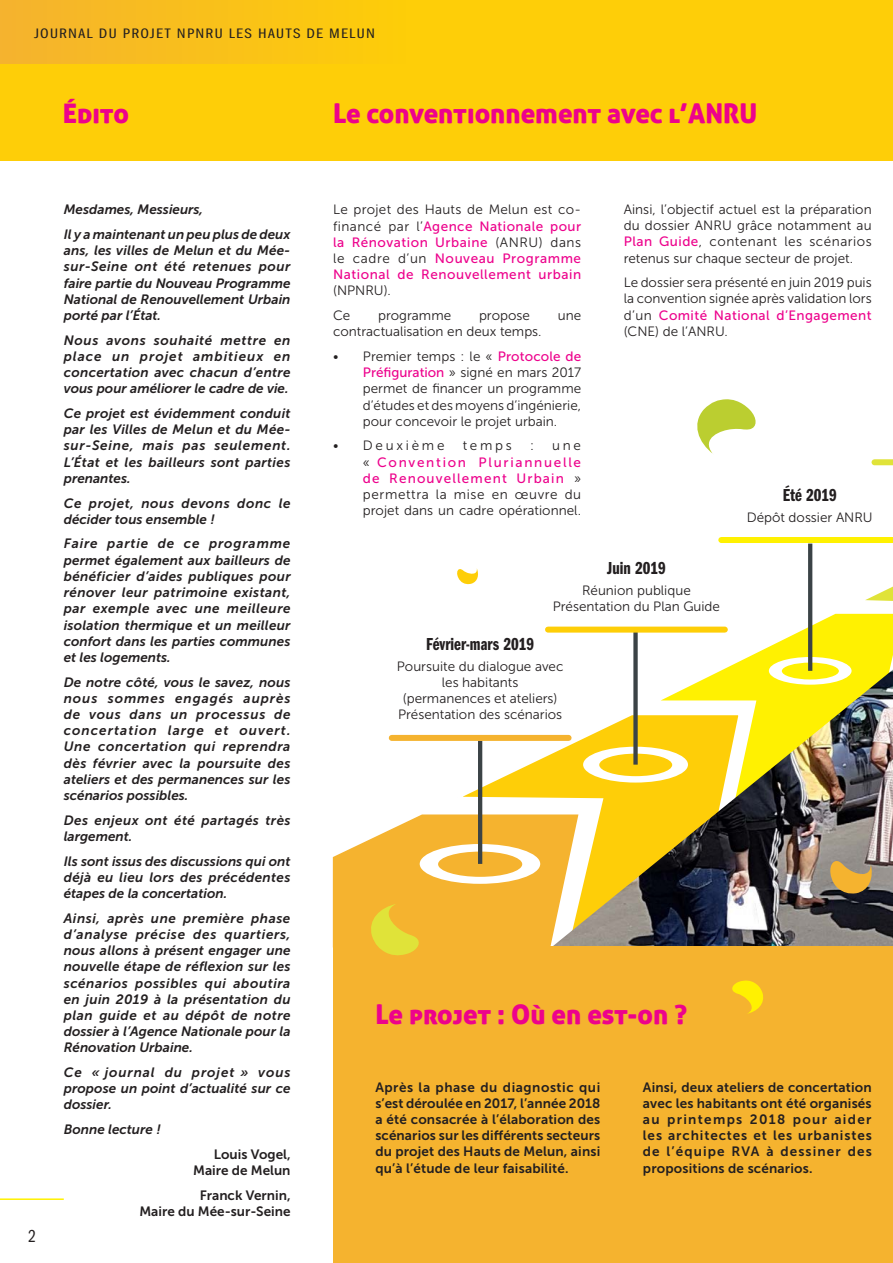
<style>
.page{position:relative;width:893px;height:1263px;background:#fff}
.page>*{position:absolute;margin:0;border:0;box-sizing:border-box;transform-origin:0 0}
.Titres{font:27px "Aller Display";color:#ed028c}
.t1{font:18px "Franklin Gothic URW Com Dem";color:#231f20}
.t2{font:18px "Franklin Gothic URW Com Boo";color:#231f20}
.t3{font:14.25px "Franklin Gothic URW Com Boo";letter-spacing:.07em;color:#231f20;scale:1.27 1}
.base{font:italic 13.5px/16.2px "Museo Sans 700";color:#231f20;text-align:justify}
.base-2{font:13.5px/16.2px "Museo Sans 300";color:#231f20;text-align:justify}
.base-3{font:13.5px/16.2px "Museo Sans 700";letter-spacing:.01em;color:#231f20;text-align:right}
.base-4{font:13.5px/16.2px "Museo Sans 500";letter-spacing:.04em;color:#ed028c;text-align:justify}
.base-5{font:italic 13.5px/16.2px "Museo Sans 700";letter-spacing:.04em;color:#231f20}
.base-6{font:italic 13.5px/16.2px "Museo Sans 700";letter-spacing:.03em;color:#231f20}
.base-7{font:13.5px "Museo Sans 300";letter-spacing:.205em;color:#231f20}
.s1{font-family:"Museo Sans 300";color:#231f20}
.s2{font-family:"Museo Sans 500";color:#ed028c}
</style>
<div class="page">
<div style="left:0;top:0;width:893px;height:162px;background:#fece08"></div>
<div style="left:0;top:0;width:405px;height:64px;background:linear-gradient(to right,#f5b22f,#fdcd08)"></div>
<div style="left:602px;top:161px;width:291px;height:248px;background:#fff"></div>
<svg style="left:455px;top:734px;width:94px;height:80px"></svg>
<svg style="left:661px;top:614px;width:232px;height:55px"></svg>
<svg style="left:865px;top:587px;width:28px;height:14px"></svg>
<svg style="left:769px;top:657px;width:83px;height:28px"></svg>
<div style="left:782px;top:663px;width:57px;height:16px;background:#fff101;border-radius:50%"></div>
<hr style="left:478px;top:741px;width:4px;height:123px;background:#3b4346">
<div style="left:633px;top:631px;width:5px;height:134px;background:#3b4346"></div>
<svg style="left:808px;top:544px;width:4px;height:125px"></svg>
<div style="left:392px;top:735px;width:177px;height:6px;background:#f5b32f"></div>
<div style="left:548px;top:627px;width:177px;height:6px;background:#fece08"></div>
<div style="left:874px;top:459px;width:19px;height:6px;background:#e0e339"></div>
<div style="left:721px;top:537px;width:172px;height:6px;background:#fff101"></div>
<img style="left:549px;top:669px;width:344px;height:278px">
<div style="left:333px;top:947px;width:560px;height:316px;background:#f5b32f"></div>
<svg style="left:697px;top:399px;width:59px;height:55px"></svg>
<svg style="left:830px;top:859px;width:44px;height:35px"></svg>
<svg style="left:732px;top:980px;width:31px;height:34px"></svg>
<svg style="left:333px;top:814px;width:245px;height:142px"></svg>
<svg style="left:457px;top:568px;width:21px;height:17px"></svg>
<hr style="left:0;top:1198px;width:64px;height:2px;background:#fff101">
<p class="t3" style="left:34px;top:24px;width:270px">JOURNAL DU PROJET NPNRU LES HAUTS DE MELUN</p>
<p class="Titres" style="left:63px;top:96px;width:68px">Édito</p>
<p class="t2" style="left:28px;top:1224px;width:9px">2</p>
<p class="base" style="left:64px;top:202px;width:141px">Mesdames, Messieurs,</p>
<p class="base" style="left:64px;top:226px;width:228px">Il y a maintenant un peu plus de deux ans, les villes de Melun et du Mée&shy;sur-Seine ont été retenues pour faire partie du Nouveau Programme National de Renouvellement Urbain porté par l’État.</p>
<p class="base" style="left:64px;top:332px;width:228px">Nous avons souhaité mettre en place un projet ambitieux en concertation avec chacun d’entre vous pour améliorer le cadre de vie.</p>
<p class="base" style="left:64px;top:405px;width:228px">Ce projet est évidemment conduit par les Villes de Melun et du Mée&shy;sur-Seine, mais pas seulement.<br>L’État et les bailleurs sont parties prenantes.</p>
<p class="base-5" style="left:64px;top:495px;width:228px">Ce projet, nous devons donc le décider tous ensemble !</p>
<p class="base" style="left:64px;top:536px;width:228px">Faire partie de ce programme permet également aux bailleurs de bénéficier d’aides publiques pour rénover leur patrimoine existant, par exemple avec une meilleure isolation thermique et un meilleur confort dans les parties communes et les logements.</p>
<p class="base" style="left:64px;top:674px;width:228px">De notre côté, vous le savez, nous nous sommes engagés auprès de vous dans un processus de concertation large et ouvert.<br>Une concertation qui reprendra dès février avec la poursuite des ateliers et des permanences sur les scénarios possibles.</p>
<p class="base-6" style="left:64px;top:812px;width:228px">Des enjeux ont été partagés très largement.</p>
<p class="base" style="left:64px;top:853px;width:228px">Ils sont issus des discussions qui ont déjà eu lieu lors des précédentes étapes de la concertation.</p>
<p class="base" style="left:64px;top:910px;width:228px">Ainsi, après une première phase d’analyse précise des quartiers, nous allons à présent engager une nouvelle étape de réflexion sur les scénarios possibles qui aboutira en juin 2019 à la présentation du plan guide et au dépôt de notre dossier à l’Agence Nationale pour la Rénovation Urbaine.</p>
<p class="base" style="left:64px;top:1064px;width:228px">Ce « journal du projet » vous propose un point d’actualité sur ce dossier.</p>
<p class="base" style="left:64px;top:1121px;width:99px">Bonne lecture !</p>
<p class="base-3" style="left:193px;top:1146px;width:99px">Louis Vogel,<br>Maire de Melun</p>
<p class="base-3" style="left:139px;top:1187px;width:153px">Franck Vernin,<br>Maire du Mée-sur-Seine</p>
<p class="Titres" style="left:333px;top:96px;width:426px">Le conventionnement avec l’ANRU</p>
<p class="base-4" style="left:333px;top:202px;width:250px"><span class="s1">Le projet des Hauts de Melun est co&shy;financé par l’</span>Agence Nationale pour la Rénovation Urbaine <span class="s1">(ANRU) dans le cadre d’un</span> Nouveau Programme National de Renouvellement urbain <span class="s1">(NPNRU).</span></p>
<p class="base-2" style="left:333px;top:307px;width:19px">Ce</p>
<p class="base-2" style="left:378px;top:307px;width:74px">programme</p>
<p class="base-2" style="left:479px;top:307px;width:52px">propose</p>
<p class="base-2" style="left:558px;top:307px;width:25px">une</p>
<p class="base-2" style="left:333px;top:324px;width:210px">contractualisation en deux temps.</p>
<p class="base-2" style="left:363px;top:348px;width:220px;text-indent:-30px">• Premier temps : le « <span class="s2">Protocole de Préfiguration</span> » signé en mars 2017 permet de financer un programme d’études et des moyens d’ingénierie, pour concevoir le projet urbain.</p>
<p class="base-7" style="left:333px;top:438px;width:113px">• Deuxième</p>
<p class="base-2" style="left:463px;top:438px;width:51px">temps</p>
<p class="base-2" style="left:530px;top:438px;width:5px">:</p>
<p class="base-2" style="left:363px;top:438px;width:220px;text-indent:189px">une « <span class="s2">Convention Pluriannuelle de Renouvellement Urbain</span> » permettra la mise en œuvre du projet dans un cadre opérationnel.</p>
<p class="base-2" style="left:624px;top:201px;width:250px">Ainsi, l’objectif actuel est la préparation du dossier ANRU grâce notamment au <span class="s2">Plan Guide</span>, contenant les scénarios retenus sur chaque secteur de projet.</p>
<p class="base-2" style="left:624px;top:275px;width:250px">Le dossier sera présenté en juin 2019 puis la convention signée après validation lors d’un <span class="s2">Comité National d’Engagement </span>(CNE) de l’ANRU.</p>
<p class="t1" style="left:783px;top:483px;width:56px">Été 2019</p>
<p class="base-2" style="left:747px;top:509px;width:128px">Dépôt dossier ANRU</p>
<p class="t1" style="left:607px;top:556px;width:60px">Juin 2019</p>
<p class="base-2" style="left:582px;top:582px;width:110px">Réunion publique</p>
<p class="base-2" style="left:553px;top:598px;width:169px">Présentation du Plan Guide</p>
<p class="t1" style="left:426px;top:632px;width:110px">Février-mars 2019</p>
<p class="base-2" style="left:397px;top:658px;width:168px;text-align:center">Poursuite du dialogue avec les habitants (permanences et ateliers)</p>
<p class="base-2" style="left:398px;top:707px;width:166px">Présentation des scénarios</p>
<p class="Titres" style="left:376px;top:997px;width:313px">Le projet : Où en est-on ?</p>
<p class="base-3" style="left:375px;top:1079px;width:227px;text-align:justify">Après la phase du diagnostic qui s’est déroulée en 2017, l’année 2018 a été consacrée à l’élaboration des scénarios sur les différents secteurs du projet des Hauts de Melun, ainsi qu’à l’étude de leur faisabilité.</p>
<p class="base-3" style="left:643px;top:1079px;width:230px;text-align:justify">Ainsi, deux ateliers de concertation avec les habitants ont été organisés au printemps 2018 pour aider les architectes et les urbanistes de l’équipe RVA à dessiner des propositions de scénarios.</p>
</div>
